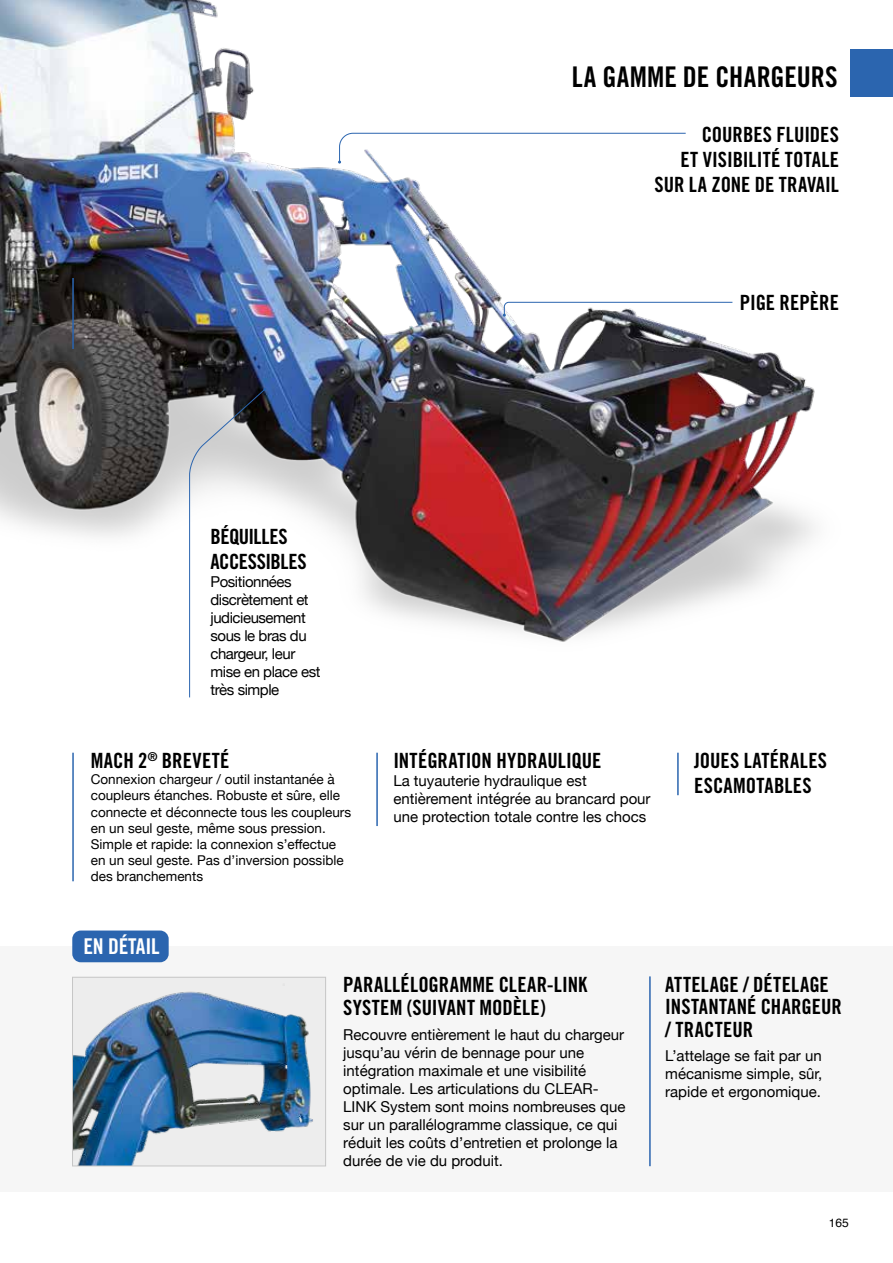
<style>
.page{position:relative;width:893px;height:1263px;background:#fff}
.page>*{position:absolute;margin:0;border:0;box-sizing:border-box;transform-origin:0 0}
.t1{font:28.5px "Trade Gothic LT Std Bd Cn 20";color:#000}
.t2{font:21.75px "Trade Gothic LT Std Bd Cn 20";letter-spacing:-.01em;color:#fff}
.t3{font:21px/22.5px "Trade Gothic LT Std Bd Cn 20";letter-spacing:.005em;color:#000}
.t4{font:21px/25.2px "Trade Gothic LT Std Bd Cn 20";letter-spacing:-.025em;color:#000}
.t5{font:15px/18px "Helvetica Neue";color:#000}
.t6{font:15px/18px "Helvetica Neue";letter-spacing:-.03em;color:#000}
.t7{font:13.5px/16.2px "Helvetica Neue";color:#000}
.t8{font:12px "Helvetica";color:#000}
</style>
<div class="page">
<img style="left:0;top:0;width:870px;height:642px">
<div style="left:0;top:946px;width:893px;height:246px;background:#f6f6f6"></div>
<hr style="left:72px;top:753px;width:2px;height:128px;background:#2b65af">
<hr style="left:376px;top:753px;width:2px;height:73px;background:#2b65af">
<hr style="left:677px;top:753px;width:2px;height:42px;background:#2b65af">
<img style="left:74px;top:983px;width:240px;height:181px">
<div style="left:72px;top:977px;width:254px;height:189px;border:1px solid #c6c6c6"></div>
<div style="left:72px;top:930px;width:97px;height:32px;background:#2b65af;border-radius:9px"></div>
<div style="left:850px;top:49px;width:43px;height:47px;background:#2b65af"></div>
<svg style="left:503px;top:302px;width:230px;height:15px"></svg>
<svg style="left:338px;top:132px;width:348px;height:32px"></svg>
<hr style="left:649px;top:976px;width:2px;height:190px;background:#2b65af">
<hr style="left:72px;top:278px;width:2px;height:71px;background:#2b65af">
<svg style="left:189px;top:388px;width:77px;height:310px"></svg>
<h1 class="t1" style="left:572px;top:59px;width:267px">LA GAMME DE CHARGEURS</h1>
<h3 class="t3" style="left:654px;top:121px;width:186px;line-height:25.2px;text-align:right">COURBES FLUIDES<br>ET VISIBILITÉ TOTALE<br>SUR LA ZONE DE TRAVAIL</h3>
<h3 class="t3" style="left:740px;top:291px;width:101px">PIGE REPÈRE</h3>
<h3 class="t4" style="left:210px;top:523px;width:98px">BÉQUILLES<br>ACCESSIBLES</h3>
<p class="t6" style="left:210px;top:573px;width:112px">Positionnées discrètement et judicieusement sous le bras du chargeur, leur mise en place est très simple</p>
<h3 class="t3" style="left:91px;top:749px;width:140px">MACH 2<sup>®</sup> BREVETÉ</h3>
<p class="t7" style="left:91px;top:772px;width:262px">Connexion chargeur / outil instantanée à coupleurs étanches. Robuste et sûre, elle connecte et déconnecte tous les coupleurs en un seul geste, même sous pression.<br>Simple et rapide: la connexion s’effectue en un seul geste. Pas d’inversion possible des branchements</p>
<h3 class="t3" style="left:393px;top:749px;width:210px">INTÉGRATION HYDRAULIQUE</h3>
<p class="t5" style="left:393px;top:772px;width:259px">La tuyauterie hydraulique est entièrement intégrée au brancard pour une protection totale contre les chocs</p>
<h3 class="t3" style="left:694px;top:748px;width:134px;line-height:25.2px">JOUES LATÉRALES<br>ESCAMOTABLES</h3>
<h2 class="t2" style="left:83px;top:933px;width:78px">EN DÉTAIL</h2>
<h3 class="t3" style="left:343px;top:973px;width:246px">PARALLÉLOGRAMME CLEAR-LINK<br>SYSTEM (SUIVANT MODÈLE)</h3>
<p class="t5" style="left:343px;top:1027px;width:284px">Recouvre entièrement le haut du chargeur jusqu’au vérin de bennage pour une intégration maximale et une visibilité optimale. Les articulations du CLEAR-LINK System sont moins nombreuses que sur un parallélogramme classique, ce qui réduit les coûts d’entretien et prolonge la durée de vie du produit.</p>
<h3 class="t3" style="left:665px;top:973px;width:178px">ATTELAGE / DÉTELAGE<br>INSTANTANÉ CHARGEUR / TRACTEUR</h3>
<p class="t5" style="left:665px;top:1047px;width:159px;text-align:justify">L’attelage se fait par un mécanisme simple, sûr, rapide et ergonomique.</p>
<p class="t8" style="left:829px;top:1214px;width:22px">165</p>
</div>
